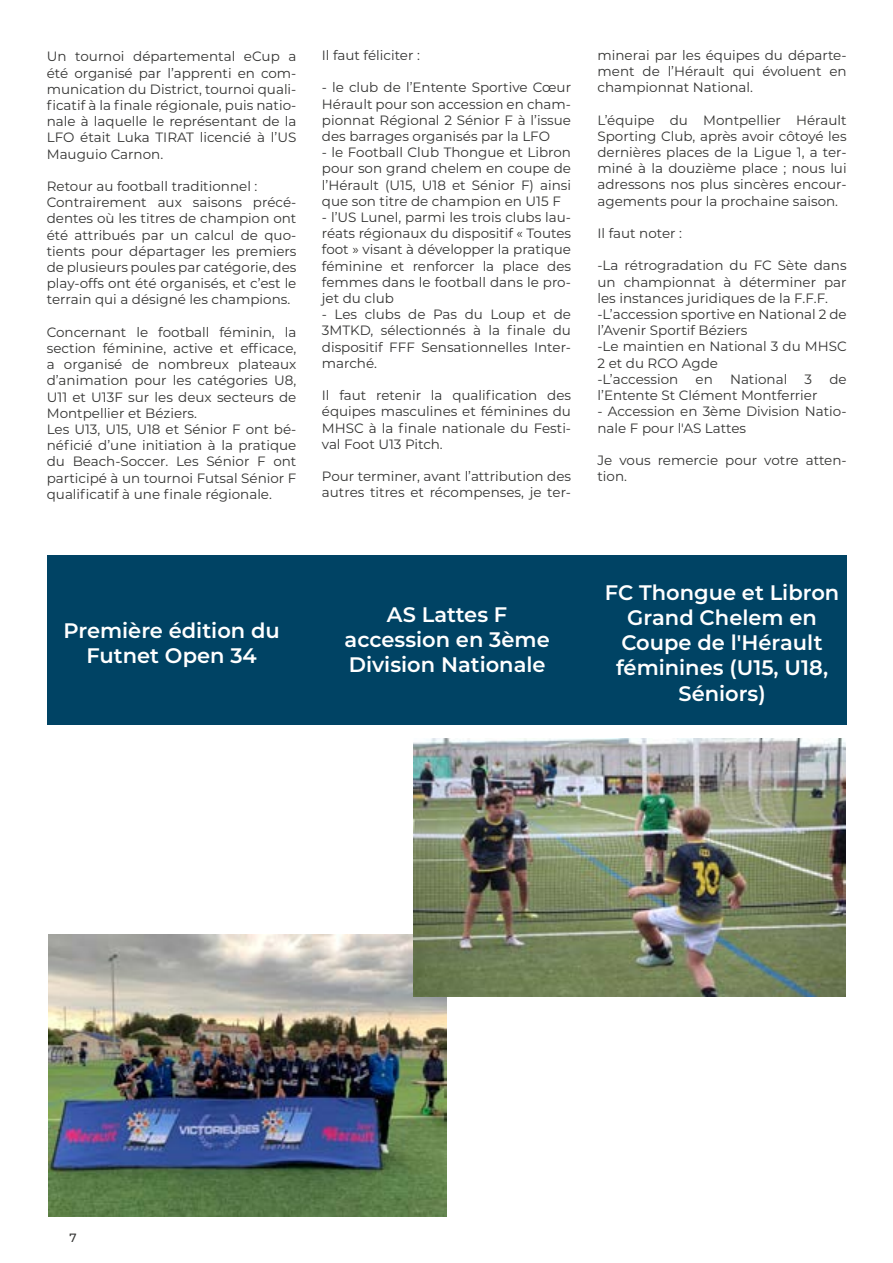
<style>
.page{position:relative;width:893px;height:1263px;background:#fff}
.page>*{position:absolute;margin:0;border:0;box-sizing:border-box;transform-origin:0 0}
.t1{font:600 21px/25.2px "Montserrat";color:#fff;text-align:center}
.t2{font:13.5px/16.2px "Montserrat";color:#333332;text-align:justify}
.t3{font:500 12px "Montserrat";color:#333332}
</style>
<div class="page">
<div style="left:47px;top:555px;width:800px;height:170px;background:#004364"></div>
<img style="left:48px;top:935px;width:398px;height:281px">
<img style="left:413px;top:738px;width:432px;height:259px">
<p class="t2" style="left:47px;top:48px;width:251px">Un tournoi départemental eCup a été organisé par l’apprenti en com&shy;munication du District, tournoi quali&shy;ficatif à la finale régionale, puis natio&shy;nale à laquelle le représentant de la LFO était Luka TIRAT licencié à l’US Mauguio Carnon.</p>
<p class="t2" style="left:47px;top:178px;width:251px;text-align:left">Retour au football traditionnel :<br>Contrairement aux saisons précé&shy;dentes où les titres de champion ont été attribués par un calcul de quo&shy;tients pour départager les premiers de plusieurs poules par catégorie, des play-offs ont été organisés, et c’est le terrain qui a désigné les champions.</p>
<p class="t2" style="left:47px;top:323px;width:251px;text-align:left">Concernant le football féminin, la section féminine, active et efficace, a organisé de nombreux plateaux d’animation pour les catégories U8, U11 et U13F sur les deux secteurs de Montpellier et Béziers.<br>Les U13, U15, U18 et Sénior F ont bé&shy;néficié d’une initiation à la pratique du Beach-Soccer. Les Sénior F ont participé à un tournoi Futsal Sénior F qualificatif à une finale régionale.</p>
<p class="t2" style="left:322px;top:47px;width:100px">Il faut féliciter :</p>
<p class="t2" style="left:322px;top:79px;width:251px">- le club de l’Entente Sportive Cœur Hérault pour son accession en cham&shy;pionnat Régional 2 Sénior F à l’issue des barrages organisés par la LFO</p>
<p class="t2" style="left:322px;top:144px;width:251px">- le Football Club Thongue et Libron pour son grand chelem en coupe de l’Hérault (U15, U18 et Sénior F) ainsi que son titre de champion en U15 F</p>
<p class="t2" style="left:322px;top:209px;width:251px">- l’US Lunel, parmi les trois clubs lau&shy;réats régionaux du dispositif « Toutes foot » visant à développer la pratique féminine et renforcer la place des femmes dans le football dans le pro&shy;jet du club</p>
<p class="t2" style="left:322px;top:306px;width:251px">- Les clubs de Pas du Loup et de 3MTKD, sélectionnés à la finale du dispositif FFF Sensationnelles Inter&shy;marché.</p>
<p class="t2" style="left:322px;top:387px;width:251px">Il faut retenir la qualification des équipes masculines et féminines du MHSC à la finale nationale du Festi&shy;val Foot U13 Pitch.</p>
<p class="t2" style="left:322px;top:468px;width:251px">Pour terminer, avant l’attribution des autres titres et récompenses, je ter-</p>
<p class="t2" style="left:597px;top:46px;width:251px">minerai par les équipes du départe&shy;ment de l’Hérault qui évoluent en championnat National.</p>
<p class="t2" style="left:597px;top:111px;width:251px">L’équipe du Montpellier Hérault Sporting Club, après avoir côtoyé les dernières places de la Ligue 1, a ter&shy;miné à la douzième place ; nous lui adressons nos plus sincères encour&shy;agements pour la prochaine saison.</p>
<p class="t2" style="left:597px;top:225px;width:86px">Il faut noter :</p>
<p class="t2" style="left:597px;top:257px;width:251px;text-align:left">-La rétrogradation du FC Sète dans un championnat à déterminer par les instances juridiques de la F.F.F. -L’accession sportive en National 2 de l’Avenir Sportif Béziers<br>-Le maintien en National 3 du MHSC<br>2 et du RCO Agde<br>-L’accession</p>
<p class="t2" style="left:695px;top:370px;width:19px">en</p>
<p class="t2" style="left:730px;top:370px;width:59px">National</p>
<p class="t2" style="left:804px;top:370px;width:9px">3</p>
<p class="t2" style="left:829px;top:370px;width:19px">de</p>
<p class="t2" style="left:597px;top:387px;width:221px">l’Entente St Clément Montferrier</p>
<p class="t2" style="left:597px;top:403px;width:251px">- Accession en 3ème Division Natio&shy;nale F pour l'AS Lattes</p>
<p class="t2" style="left:597px;top:451px;width:251px">Je vous remercie pour votre atten&shy;tion.</p>
<h1 class="t1" style="left:63px;top:617px;width:218px">Première édition du<br>Futnet Open 34</h1>
<h1 class="t1" style="left:345px;top:601px;width:207px">AS Lattes F accession en 3ème<br>Division Nationale</h1>
<h1 class="t1" style="left:605px;top:579px;width:236px">FC Thongue et Libron<br>Grand Chelem en<br>Coupe de l'Hérault féminines (U15, U18,<br>Séniors)</h1>
<p class="t3" style="left:69px;top:1230px;width:9px">7</p>
</div>
